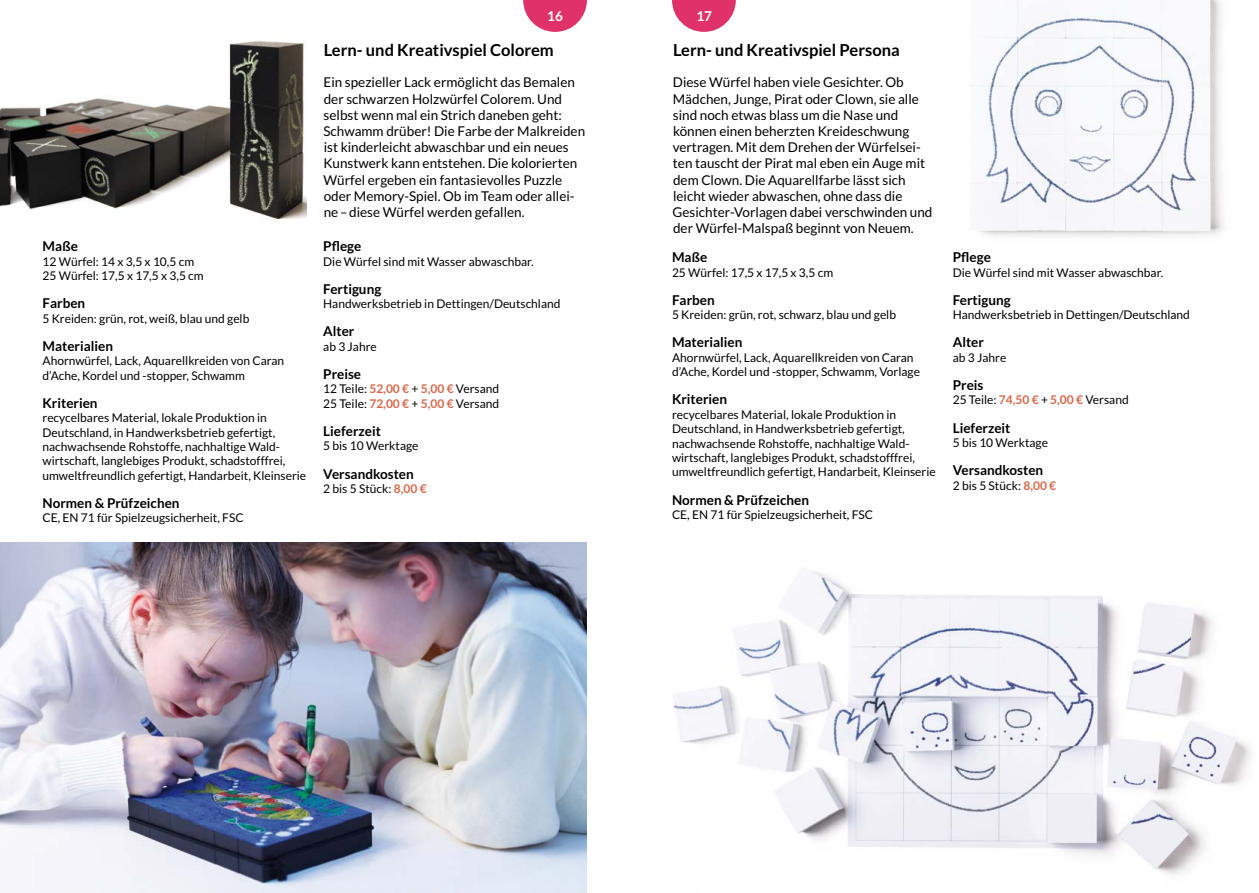
<style>
.page{position:relative;width:1259px;height:893px;background:#fff}
.page>*{position:absolute;margin:0;border:0;box-sizing:border-box;transform-origin:0 0}
.t1{font:700 16.5px "Lato";color:#000}
.t2{font:13.5px/16.2px "Lato";color:#000}
.t3{font:700 13.5px "Lato";color:#000}
.t4{font:700 13.5px "Lato";color:#fff}
.t5{font:12px/14.4px "Lato";color:#000}
.s1{font-weight:700;color:#dd664a}
</style>
<div class="page">
<img style="left:0;top:40px;width:306px;height:180px">
<img style="left:0;top:542px;width:587px;height:351px">
<svg style="left:523px;top:0;width:64px;height:32px"></svg>
<img style="left:972px;top:0;width:252px;height:237px">
<img style="left:672px;top:570px;width:579px;height:304px">
<svg style="left:672px;top:0;width:64px;height:32px"></svg>
<p class="t3" style="left:43px;top:238px;width:37px">Maße</p>
<p class="t5" style="left:43px;top:254px;width:163px">12 Würfel: 14 x 3,5 x 10,5 cm<br>25 Würfel: 17,5 x 17,5 x 3,5 cm</p>
<p class="t3" style="left:43px;top:295px;width:44px">Farben</p>
<p class="t5" style="left:43px;top:311px;width:208px">5 Kreiden: grün, rot, weiß, blau und gelb</p>
<p class="t3" style="left:43px;top:338px;width:72px">Materialien</p>
<p class="t5" style="left:43px;top:353px;width:243px">Ahornwürfel, Lack, Aquarellkreiden von Caran d’Ache, Kordel und -stopper, Schwamm</p>
<p class="t3" style="left:43px;top:395px;width:57px">Kriterien</p>
<p class="t5" style="left:43px;top:410px;width:265px">recycelbares Material, lokale Produktion in Deutschland, in Handwerksbetrieb gefertigt, nachwachsende Rohstoffe, nachhaltige Wald&shy;wirtschaft, langlebiges Produkt, schadstofffrei, umweltfreundlich gefertigt, Handarbeit, Kleinserie</p>
<p class="t3" style="left:43px;top:495px;width:138px">Normen &amp; Prüfzeichen</p>
<p class="t5" style="left:43px;top:511px;width:202px">CE, EN 71 für Spielzeugsicherheit, FSC</p>
<p class="t4" style="left:547px;top:9px;width:17px">16</p>
<p class="t4" style="left:696px;top:9px;width:17px">17</p>
<h1 class="t1" style="left:324px;top:40px;width:232px">Lern- und Kreativspiel Colorem</h1>
<h1 class="t1" style="left:673px;top:40px;width:228px">Lern- und Kreativspiel Persona</h1>
<p class="t2" style="left:323px;top:74px;width:263px">Ein spezieller Lack ermöglicht das Bemalen der schwarzen Holzwürfel Colorem. Und selbst wenn mal ein Strich daneben geht:<br>Schwamm drüber! Die Farbe der Malkreiden ist kinderleicht abwaschbar und ein neues Kunstwerk kann entstehen. Die kolorierten Würfel ergeben ein fantasievolles Puzzle oder Memory-Spiel. Ob im Team oder allei&shy;ne–diese Würfel werden gefallen.</p>
<p class="t2" style="left:672px;top:74px;width:261px">Diese Würfel haben viele Gesichter. Ob Mädchen, Junge, Pirat oder Clown, sie alle sind noch etwas blass um die Nase und können einen beherzten Kreideschwung vertragen. Mit dem Drehen der Würfelsei&shy;ten tauscht der Pirat mal eben ein Auge mit dem Clown. Die Aquarellfarbe lässt sich leicht wieder abwaschen, ohne dass die Gesichter-Vorlagen dabei verschwinden und der Würfel-Malspaß beginnt von Neuem.</p>
<p class="t3" style="left:323px;top:238px;width:40px">Pflege</p>
<p class="t5" style="left:323px;top:254px;width:212px">Die Würfel sind mit Wasser abwaschbar.</p>
<p class="t3" style="left:323px;top:281px;width:60px">Fertigung</p>
<p class="t5" style="left:323px;top:296px;width:239px">Handwerksbetrieb in Dettingen/Deutschland</p>
<p class="t3" style="left:323px;top:324px;width:33px">Alter</p>
<p class="t5" style="left:323px;top:339px;width:55px">ab 3 Jahre</p>
<p class="t3" style="left:323px;top:366px;width:39px">Preise</p>
<p class="t5" style="left:323px;top:382px;width:177px">12 Teile: <span class="s1">52,00 €</span> + <span class="s1">5,00 €</span> Versand<br>25 Teile: <span class="s1">72,00 €</span> + <span class="s1">5,00 €</span> Versand</p>
<p class="t3" style="left:323px;top:423px;width:59px">Lieferzeit</p>
<p class="t5" style="left:323px;top:439px;width:97px">5 bis 10 Werktage</p>
<p class="t3" style="left:323px;top:466px;width:92px">Versandkosten</p>
<p class="t5" style="left:323px;top:481px;width:105px">2 bis 5 Stück: <span class="s1">8,00 €</span></p>
<p class="t3" style="left:672px;top:250px;width:37px">Maße</p>
<p class="t5" style="left:672px;top:265px;width:163px">25 Würfel: 17,5 x 17,5 x 3,5 cm</p>
<p class="t3" style="left:672px;top:292px;width:44px">Farben</p>
<p class="t5" style="left:672px;top:308px;width:225px">5 Kreiden: grün, rot, schwarz, blau und gelb</p>
<p class="t3" style="left:672px;top:335px;width:72px">Materialien</p>
<p class="t5" style="left:672px;top:350px;width:249px">Ahornwürfel, Lack, Aquarellkreiden von Caran d’Ache, Kordel und -stopper, Schwamm, Vorlage</p>
<p class="t3" style="left:672px;top:392px;width:57px">Kriterien</p>
<p class="t5" style="left:672px;top:407px;width:265px">recycelbares Material, lokale Produktion in Deutschland, in Handwerksbetrieb gefertigt, nachwachsende Rohstoffe, nachhaltige Wald&shy;wirtschaft, langlebiges Produkt, schadstofffrei, umweltfreundlich gefertigt, Handarbeit, Kleinserie</p>
<p class="t3" style="left:672px;top:492px;width:138px">Normen &amp; Prüfzeichen</p>
<p class="t5" style="left:672px;top:507px;width:202px">CE, EN 71 für Spielzeugsicherheit, FSC</p>
<p class="t3" style="left:952px;top:250px;width:40px">Pflege</p>
<p class="t5" style="left:952px;top:265px;width:212px">Die Würfel sind mit Wasser abwaschbar.</p>
<p class="t3" style="left:952px;top:292px;width:60px">Fertigung</p>
<p class="t5" style="left:952px;top:308px;width:239px">Handwerksbetrieb in Dettingen/Deutschland</p>
<p class="t3" style="left:952px;top:335px;width:33px">Alter</p>
<p class="t5" style="left:952px;top:350px;width:55px">ab 3 Jahre</p>
<p class="t3" style="left:952px;top:377px;width:32px">Preis</p>
<p class="t5" style="left:952px;top:393px;width:177px">25 Teile: <span class="s1">74,50 €</span> + <span class="s1">5,00 €</span> Versand</p>
<p class="t3" style="left:952px;top:420px;width:59px">Lieferzeit</p>
<p class="t5" style="left:952px;top:435px;width:97px">5 bis 10 Werktage</p>
<p class="t3" style="left:952px;top:463px;width:92px">Versandkosten</p>
<p class="t5" style="left:952px;top:478px;width:105px">2 bis 5 Stück: <span class="s1">8,00 €</span></p>
</div>
